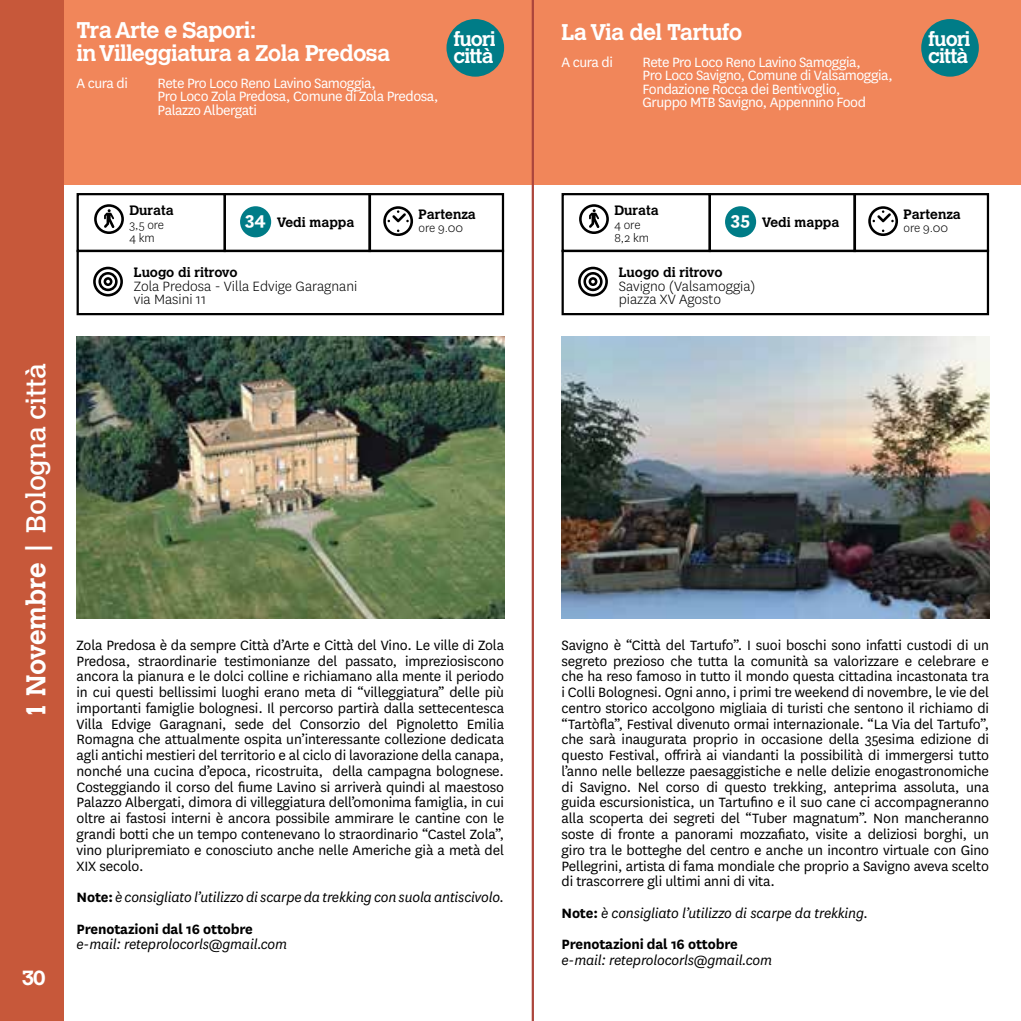
<style>
.page{position:relative;width:1021px;height:1021px;background:#fff}
.page>*{position:absolute;margin:0;border:0;box-sizing:border-box;transform-origin:0 0}
.t1{font:27px "Calvert MT Std";letter-spacing:-.01em;color:#fff}
.t2{font:700 22.5px/22.5px "Calvert MT Std";letter-spacing:-.03em;color:#fff}
.t3{font:700 20.25px "Calvert MT Std";color:#fff}
.t4{font:700 20.03px/17.3px "Calvert MT Std";letter-spacing:-.04em;color:#fff}
.t5{font:15.75px/15.8px "National";letter-spacing:-.01em;color:#000;text-align:justify}
.t6{font:15.75px/13.5px "National";letter-spacing:-.03em;color:#fff}
.t7{font:italic 15.75px/31.5px "National";letter-spacing:-.01em;color:#000}
.t8{font:300 15.75px/13.5px "National";color:#000}
.t9{font:700 13.5px "Calvert MT Std";color:#000}
.t10{font:300 13.5px/13.5px "National";color:#000}
.s1{font-weight:700}
.s2{font-weight:700;font-style:normal}
</style>
<div class="page">
<div style="left:224px;top:193px;width:147px;height:59px;border:2px solid #000"></div>
<div style="left:0;top:0;width:1020px;height:184px;background:#f1865a"></div>
<div style="left:921px;top:19px;width:57px;height:58px;background:#007c87;border-radius:50%"></div>
<div style="left:446px;top:19px;width:58px;height:58px;background:#007c87;border-radius:50%"></div>
<div style="left:77px;top:250px;width:427px;height:65px;border:2px solid #000"></div>
<div style="left:77px;top:193px;width:149px;height:59px;border:2px solid #000"></div>
<div style="left:368px;top:193px;width:136px;height:59px;border:2px solid #000"></div>
<svg style="left:93px;top:267px;width:30px;height:29px"></svg>
<svg style="left:383px;top:206px;width:30px;height:30px"></svg>
<svg style="left:94px;top:204px;width:30px;height:30px"></svg>
<div style="left:240px;top:206px;width:31px;height:31px;background:#007c87;border-radius:50%"></div>
<div style="left:561px;top:250px;width:428px;height:65px;border:2px solid #000"></div>
<div style="left:561px;top:193px;width:150px;height:59px;border:2px solid #000"></div>
<div style="left:708px;top:193px;width:148px;height:59px;border:2px solid #000"></div>
<div style="left:853px;top:193px;width:136px;height:59px;border:2px solid #000"></div>
<svg style="left:578px;top:267px;width:30px;height:29px"></svg>
<svg style="left:868px;top:206px;width:30px;height:30px"></svg>
<svg style="left:579px;top:204px;width:30px;height:30px"></svg>
<div style="left:725px;top:206px;width:31px;height:31px;background:#007c87;border-radius:50%"></div>
<img style="left:561px;top:337px;width:428px;height:282px">
<img style="left:77px;top:337px;width:427px;height:282px">
<hr style="left:531px;top:0;width:3px;height:1020px;background:#ac453c">
<div style="left:0;top:0;width:64px;height:1020px;background:#c7583a"></div>
<h2 class="t2" style="left:77px;top:19px;width:315px">Tra Arte e Sapori:<br>in Villeggiatura a Zola Predosa</h2>
<p class="t6" style="left:77px;top:76px;width:53px">A cura di</p>
<p class="t6" style="left:158px;top:76px;width:282px">Rete Pro Loco Reno Lavino Samoggia,<br>Pro Loco Zola Predosa, Comune di Zola Predosa,<br>Palazzo Albergati</p>
<p class="t4" style="left:453px;top:30px;width:44px">fuori città</p>
<h1 class="t1" style="left:21px;top:719px;width:357px;rotate:-90deg"><span class="s1">1 Novembre |</span> Bologna città</h1>
<p class="t3" style="left:22px;top:965px;width:26px">30</p>
<p class="t9" style="left:129px;top:202px;width:46px">Durata</p>
<p class="t10" style="left:129px;top:217px;width:36px">3,5 ore<br>4 km</p>
<p class="t9" style="left:245px;top:214px;width:111px"><sup>34</sup> Vedi mappa</p>
<p class="t9" style="left:134px;top:264px;width:105px">Luogo di ritrovo</p>
<p class="t8" style="left:134px;top:279px;width:225px">Zola Predosa - Villa Edvige Garagnani via Masini 11</p>
<p class="t9" style="left:418px;top:205px;width:59px">Partenza</p>
<p class="t10" style="left:418px;top:221px;width:46px">ore 9.00</p>
<p class="t5" style="left:77px;top:636px;width:429px">Zola Predosa è da sempre Città d’Arte e Città del Vino. Le ville di Zola Predosa, straordinarie testimonianze del passato, impreziosiscono ancora la pianura e le dolci colline e richiamano alla mente il periodo in cui questi bellissimi luoghi erano meta di “villeggiatura” delle più importanti famiglie bolognesi. Il percorso partirà dalla settecentesca Villa Edvige Garagnani, sede del Consorzio del Pignoletto Emilia Romagna che attualmente ospita un’interessante collezione dedicata agli antichi mestieri del territorio e al ciclo di lavorazione della canapa, nonché una cucina d’epoca, ricostruita, della campagna bolognese.<br>Costeggiando il corso del fiume Lavino si arriverà quindi al maestoso Palazzo Albergati, dimora di villeggiatura dell’omonima famiglia, in cui oltre ai fastosi interni è ancora possibile ammirare le cantine con le grandi botti che un tempo contenevano lo straordinario “Castel Zola”, vino pluripremiato e conosciuto anche nelle Americhe già a metà del XIX secolo.</p>
<p class="t7" style="left:77px;top:881px;width:429px"><span class="s2">Note:</span> è consigliato l’utilizzo di scarpe da trekking con suola antiscivolo.<br><span class="s2">Prenotazioni dal 16 ottobre</span></p>
<p class="t7" style="left:77px;top:928px;width:212px">e-mail: reteprolocorls@gmail.com</p>
<h2 class="t2" style="left:561px;top:20px;width:182px">La Via del Tartufo</h2>
<p class="t6" style="left:561px;top:55px;width:53px">A cura di</p>
<p class="t6" style="left:642px;top:55px;width:252px">Rete Pro Loco Reno Lavino Samoggia,<br>Pro Loco Savigno, Comune di Valsamoggia, Fondazione Rocca dei Bentivoglio,<br>Gruppo MTB Savigno, Appennino Food</p>
<p class="t4" style="left:928px;top:30px;width:44px">fuori città</p>
<p class="t9" style="left:614px;top:202px;width:46px">Durata</p>
<p class="t10" style="left:614px;top:217px;width:36px">4 ore<br>8,2 km</p>
<p class="t9" style="left:730px;top:214px;width:110px"><sup>35</sup> Vedi mappa</p>
<p class="t9" style="left:618px;top:264px;width:105px">Luogo di ritrovo</p>
<p class="t8" style="left:618px;top:279px;width:138px">Savigno (Valsamoggia) piazza XV Agosto</p>
<p class="t9" style="left:903px;top:205px;width:59px">Partenza</p>
<p class="t10" style="left:903px;top:221px;width:46px">ore 9.00</p>
<p class="t5" style="left:561px;top:636px;width:429px">Savigno è “Città del Tartufo”. I suoi boschi sono infatti custodi di un segreto prezioso che tutta la comunità sa valorizzare e celebrare e che ha reso famoso in tutto il mondo questa cittadina incastonata tra i Colli Bolognesi. Ogni anno, i primi tre weekend di novembre, le vie del centro storico accolgono migliaia di turisti che sentono il richiamo di “Tartòfla”, Festival divenuto ormai internazionale. “La Via del Tartufo”, che sarà inaugurata proprio in occasione della 35esima edizione di questo Festival, offrirà ai viandanti la possibilità di immergersi tutto l’anno nelle bellezze paesaggistiche e nelle delizie enogastronomiche di Savigno. Nel corso di questo trekking, anteprima assoluta, una guida escursionistica, un Tartufino e il suo cane ci accompagneranno alla scoperta dei segreti del “Tuber magnatum”. Non mancheranno soste di fronte a panorami mozzafiato, visite a deliziosi borghi, un giro tra le botteghe del centro e anche un incontro virtuale con Gino Pellegrini, artista di fama mondiale che proprio a Savigno aveva scelto di trascorrere gli ultimi anni di vita.</p>
<p class="t7" style="left:561px;top:896px;width:308px"><span class="s2">Note:</span> è consigliato l’utilizzo di scarpe da trekking.<br><span class="s2">Prenotazioni dal 16 ottobre</span></p>
<p class="t7" style="left:561px;top:944px;width:212px">e-mail: reteprolocorls@gmail.com</p>
</div>
